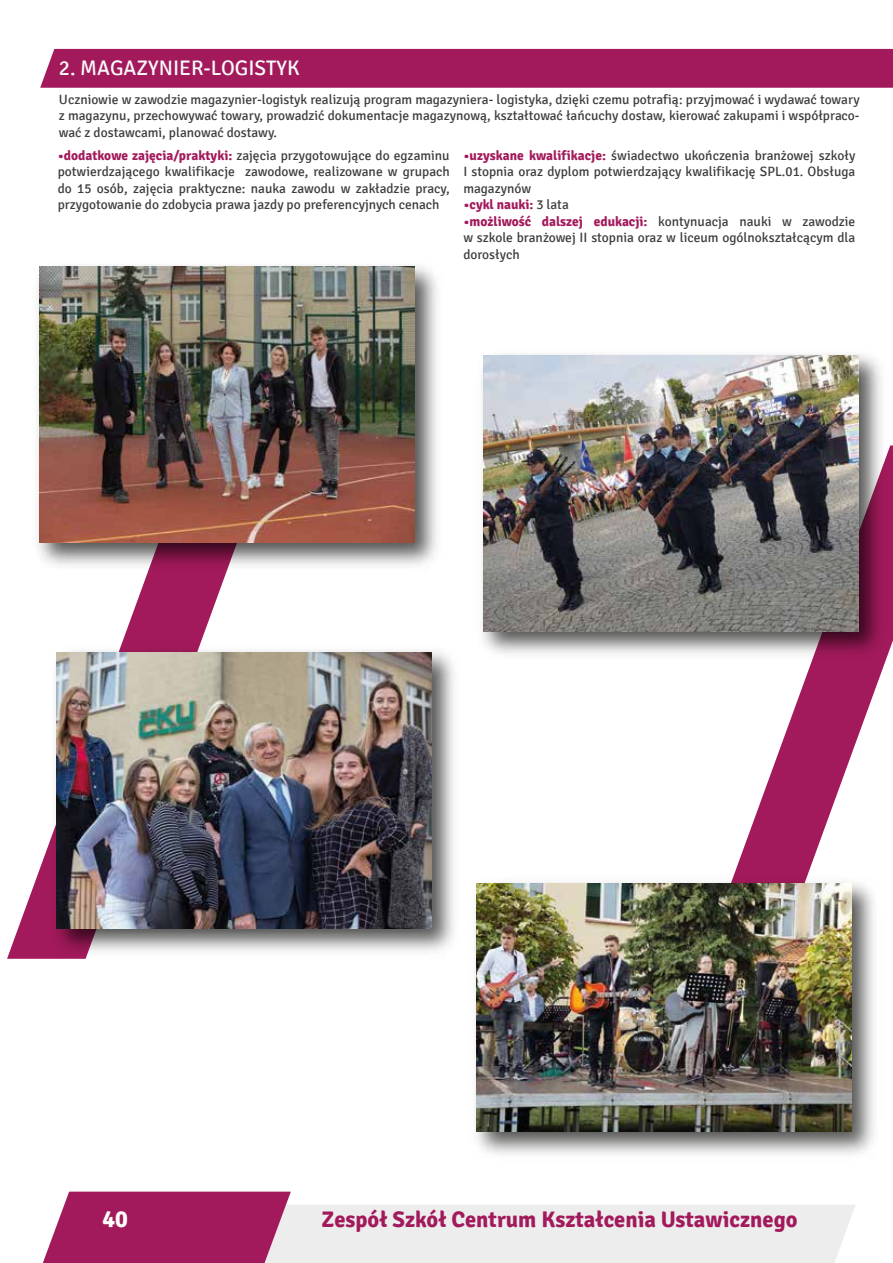
<style>
.page{position:relative;width:893px;height:1263px;background:#fff}
.page>*{position:absolute;margin:0;border:0;box-sizing:border-box;transform-origin:0 0}
.t1{font:700 24px "Signika";color:#fff}
.t2{font:700 22.5px "Signika";color:#a21a5b}
.t3{font:21px "Signika";color:#fafafa}
.t4{font:13.5px/16.5px "Signika";color:#3c3c3b;text-align:justify}
.t5{font:700 13.5px "Signika";color:#a21a5b}
.s1{font-weight:700;color:#a21a5b}
.s2{font-weight:400;color:#3c3c3b}
</style>
<div class="page">
<div style="left:40px;top:49px;width:853px;height:39px;background:#a21a5b"></div>
<svg style="left:741px;top:664px;width:144px;height:192px;fill:#a21a5b"></svg>
<svg style="left:7px;top:579px;width:217px;height:380px"></svg>
<img style="left:482px;top:354px;width:411px;height:310px">
<img style="left:483px;top:355px;width:375px;height:276px">
<img style="left:15px;top:640px;width:439px;height:319px">
<img style="left:57px;top:652px;width:375px;height:276px">
<img style="left:38px;top:265px;width:399px;height:314px">
<img style="left:40px;top:267px;width:375px;height:276px">
<img style="left:475px;top:856px;width:399px;height:298px">
<img style="left:477px;top:884px;width:375px;height:247px">
<svg style="left:43px;top:1191px;width:812px;height:72px"></svg>
<p class="t3" style="left:59px;top:56px;width:242px">2. MAGAZYNIER-LOGISTYK</p>
<p class="t4" style="left:59px;top:91px;width:802px">Uczniowie w zawodzie magazynier-logistyk realizują program magazyniera- logistyka, dzięki czemu potrafią: przyjmować i wydawać towary z magazynu, przechowywać towary, prowadzić dokumentacje magazynową, kształtować łańcuchy dostaw, kierować zakupami i współpraco&shy;wać z dostawcami, planować dostawy.</p>
<p class="t4" style="left:58px;top:147px;width:393px"><span class="s1">•dodatkowe zajęcia/praktyki:</span> zajęcia przygotowujące do egzaminu potwierdzającego kwalifikacje zawodowe, realizowane w grupach do 15 osób, zajęcia praktyczne: nauka zawodu w zakładzie pracy, przygotowanie do zdobycia prawa jazdy po preferencyjnych cenach</p>
<p class="t4" style="left:463px;top:147px;width:393px"><span class="s1">•uzyskane kwalifikacje:</span> świadectwo ukończenia branżowej szkoły I stopnia oraz dyplom potwierdzający kwalifikację SPL.01. Obsługa magazynów</p>
<p class="t5" style="left:463px;top:197px;width:107px">•cykl nauki: <span class="s2">3 lata</span></p>
<p class="t4" style="left:463px;top:213px;width:393px"><span class="s1">•możliwość dalszej edukacji:</span> kontynuacja nauki w zawodzie w szkole branżowej II stopnia oraz w liceum ogólnokształcącym dla dorosłych</p>
<p class="t1" style="left:102px;top:1205px;width:27px">40</p>
<p class="t2" style="left:322px;top:1206px;width:477px">Zespół Szkół Centrum Kształcenia Ustawicznego</p>
</div>
